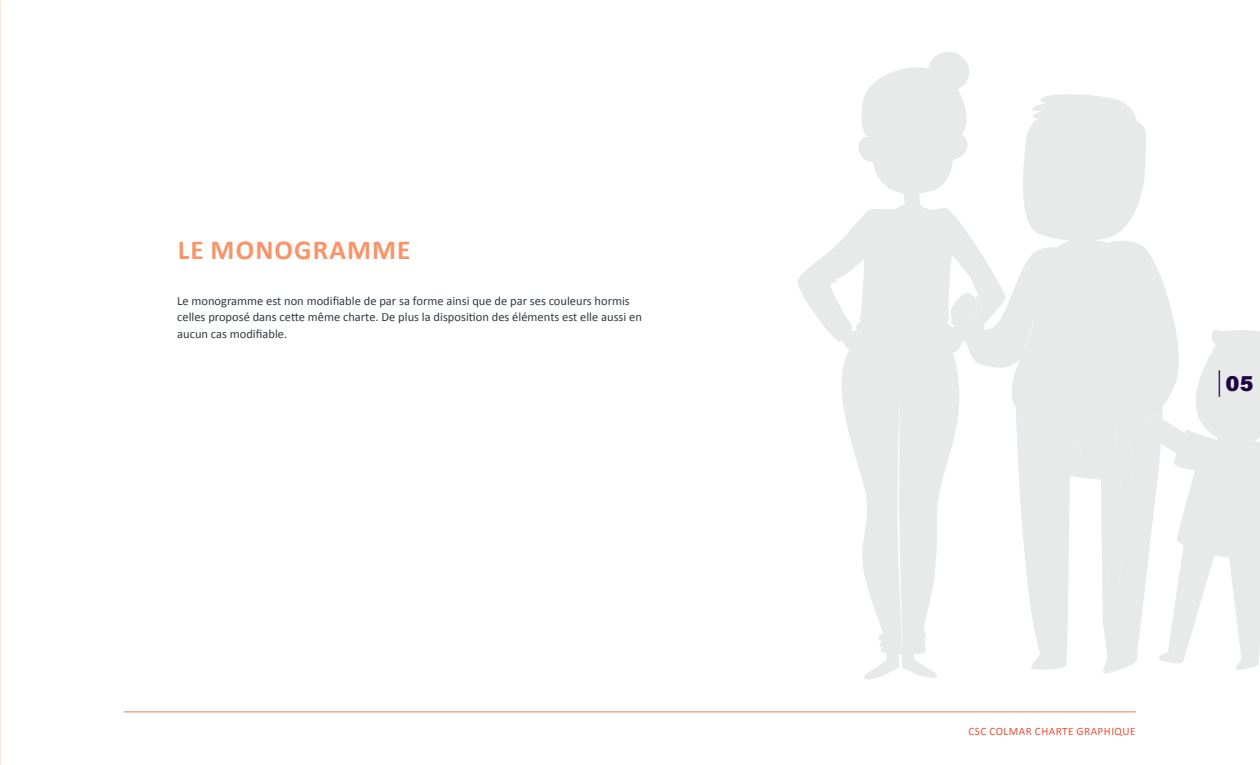
<style>
.page{position:relative;width:1260px;height:765px;background:#fff}
.page>*{position:absolute;margin:0;border:0;box-sizing:border-box;transform-origin:0 0}
.t1{font:700 27.5px "Calibri";letter-spacing:.04em;color:#f79569}
.t2{font:900 22.5px "Acumin Pro";color:#200144}
.t3{font:12.5px/16.2px "Calibri";color:#313940}
.t4{font:11.25px "Calibri";letter-spacing:.04em;color:#ea5136}
</style>
<div class="page">
<hr style="left:124px;top:711px;width:1012px;height:1px;background:#f79569">
<svg style="left:1189px;top:329px;width:71px;height:341px;fill:#e8e9e9"></svg>
<svg style="left:1007px;top:94px;width:182px;height:576px;fill:#e8e9e9"></svg>
<svg style="left:798px;top:52px;width:209px;height:628px"></svg>
<svg style="left:1109px;top:375px;width:34px;height:34px"></svg>
<svg style="left:1069px;top:439px;width:14px;height:32px"></svg>
<div style="left:1103px;top:427px;width:35px;height:246px;background:#e8e9e9"></div>
<h1 class="t1" style="left:178px;top:230px;width:235px">LE MONOGRAMME</h1>
<p class="t3" style="left:177px;top:292px;width:466px">Le monogramme est non modifiable de par sa forme ainsi que de par ses couleurs hormis celles proposé dans cette même charte. De plus la disposition des éléments est elle aussi en aucun cas modifiable.</p>
<h2 class="t2" style="left:1226px;top:367px;width:29px">05</h2>
<p class="t4" style="left:968px;top:723px;width:169px">CSC COLMAR CHARTE GRAPHIQUE</p>
</div>
